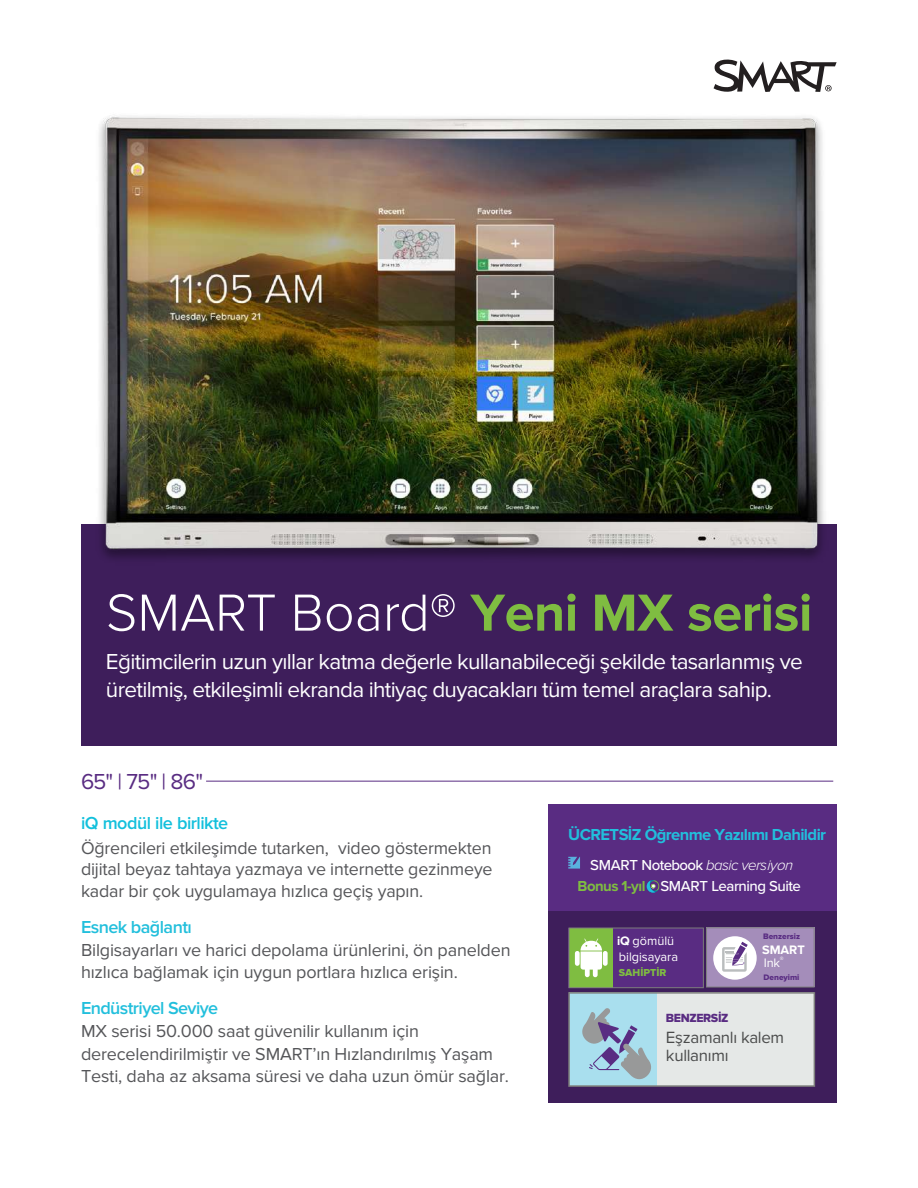
<style>
.page{position:relative;width:918px;height:1188px;background:#fff}
.page>*{position:absolute;margin:0;border:0;box-sizing:border-box;transform-origin:0 0}
.t1{font:700 54px "Proxima Nova";letter-spacing:-.01em;color:#7fbd41}
.t2{font:22.5px/28.5px "Proxima Nova";letter-spacing:-.03em;color:#fff}
.t3{font:22.5px "Proxima Nova";color:#592c82}
.t4{font:18px/21.9px "Proxima Nova";letter-spacing:-.01em;color:#555659}
.t5{font:600 18px "Proxima Nova";letter-spacing:-.035em;color:#22bfdc}
.t6{font:600 18px "Proxima Nova";letter-spacing:-.03em;color:#12c0dc}
.t7{font:16.8px/18px "Proxima Nova";letter-spacing:-.02em;color:#4b4c4c}
.t8{font:700 16.5px "Proxima Nova";letter-spacing:-.035em;color:#22bfdc}
.t9{font:500 15px/21.8px "Proxima Nova";letter-spacing:-.03em;color:#fff;text-align:center}
.t10{font:12.75px/16.4px "Proxima Nova";letter-spacing:-.005em;color:#fff}
.t11{font:700 12.75px/12.9px "Proxima Nova";letter-spacing:-.005em;color:#fff}
.t12{font:12.3px "Proxima Nova Extrabld";letter-spacing:-.03em;color:#592c82}
.t13{font:10.5px "Proxima Nova Extrabld";color:#7fbd41}
.t14{font:8.25px "Proxima Nova Extrabld";letter-spacing:.005em;color:#592c82}
.s1{font-weight:300;color:#fff}
.s2{font-weight:300;font-style:italic}
.s3{font-weight:700;color:#7fbd41}
.s4{font-weight:700}
.s5{font-weight:400}
</style>
<div class="page">
<div style="left:81px;top:524px;width:756px;height:221px;background:#3e1e5b"></div>
<svg style="left:714px;top:60px;width:123px;height:13px"></svg>
<img style="left:99px;top:73px;width:733px;height:485px">
<hr style="left:206px;top:781px;width:627px;height:1px;background:#592c82">
<div style="left:549px;top:805px;width:288px;height:298px;background:#592c82"></div>
<div style="left:549px;top:912px;width:288px;height:191px;background:#3e1e5b"></div>
<svg style="left:568px;top:857px;width:12px;height:12px"></svg>
<svg style="left:647px;top:880px;width:12px;height:13px"></svg>
<svg style="left:568px;top:927px;width:247px;height:160px;background:#aeafc0"></svg>
<h1 class="t1" style="left:106px;top:582px;width:708px"><span class="s1">SMART Board®</span> Yeni MX serisi</h1>
<p class="t2" style="left:106px;top:647px;width:698px">Eğitimcilerin uzun yıllar katma değerle kullanabileceği şekilde tasarlanmış ve üretilmiş, etkileşimli ekranda ihtiyaç duyacakları tüm temel araçlara sahip.</p>
<p class="t3" style="left:81px;top:768px;width:124px">65" | 75" | 86"</p>
<p class="t6" style="left:81px;top:815px;width:149px">iQ modül ile birlikte</p>
<p class="t4" style="left:81px;top:837px;width:413px;text-align:justify">Öğrencileri etkileşimde tutarken, video göstermekten dijital beyaz tahtaya yazmaya ve internette gezinmeye kadar bir çok uygulamaya hızlıca geçiş yapın.</p>
<p class="t5" style="left:81px;top:919px;width:112px">Esnek bağlantı</p>
<p class="t4" style="left:81px;top:940px;width:431px">Bilgisayarları ve harici depolama ürünlerini, ön panelden hızlıca bağlamak için uygun portlara hızlıca erişin.</p>
<p class="t5" style="left:81px;top:1000px;width:139px">Endüstriyel Seviye</p>
<p class="t4" style="left:81px;top:1020px;width:430px;line-height:22.5px">MX serisi 50.000 saat güvenilir kullanım için derecelendirilmiştir ve SMART’ın Hızlandırılmış Yaşam<br>Testi, daha az aksama süresi ve daha uzun ömür sağlar.</p>
<p class="t8" style="left:568px;top:825px;width:259px">ÜCRETSİZ Öğrenme Yazılımı Dahildir</p>
<p class="t9" style="left:578px;top:853px;width:225px">SMART Notebook <span class="s2">basic vers</span><span class="s2">iyon<br></span><span class="s3">Bonus 1-yıl</span> SMART Learning Suite</p>
<p class="t10" style="left:617px;top:932px;width:62px"><span class="s4">iQ</span> gömülü bilgisayara</p>
<p class="t14" style="left:763px;top:931px;width:39px">Benzersiz</p>
<p class="t11" style="left:762px;top:944px;width:44px">SMART<br><span class="s5">Ink</span><sup>®</sup></p>
<p class="t14" style="left:764px;top:972px;width:37px">Deneyimi</p>
<p class="t13" style="left:619px;top:967px;width:49px">SAHİPTİR</p>
<p class="t12" style="left:666px;top:1010px;width:64px">BENZERSİZ</p>
<p class="t7" style="left:666px;top:1029px;width:120px">Eşzamanlı kalem kullanımı</p>
</div>
